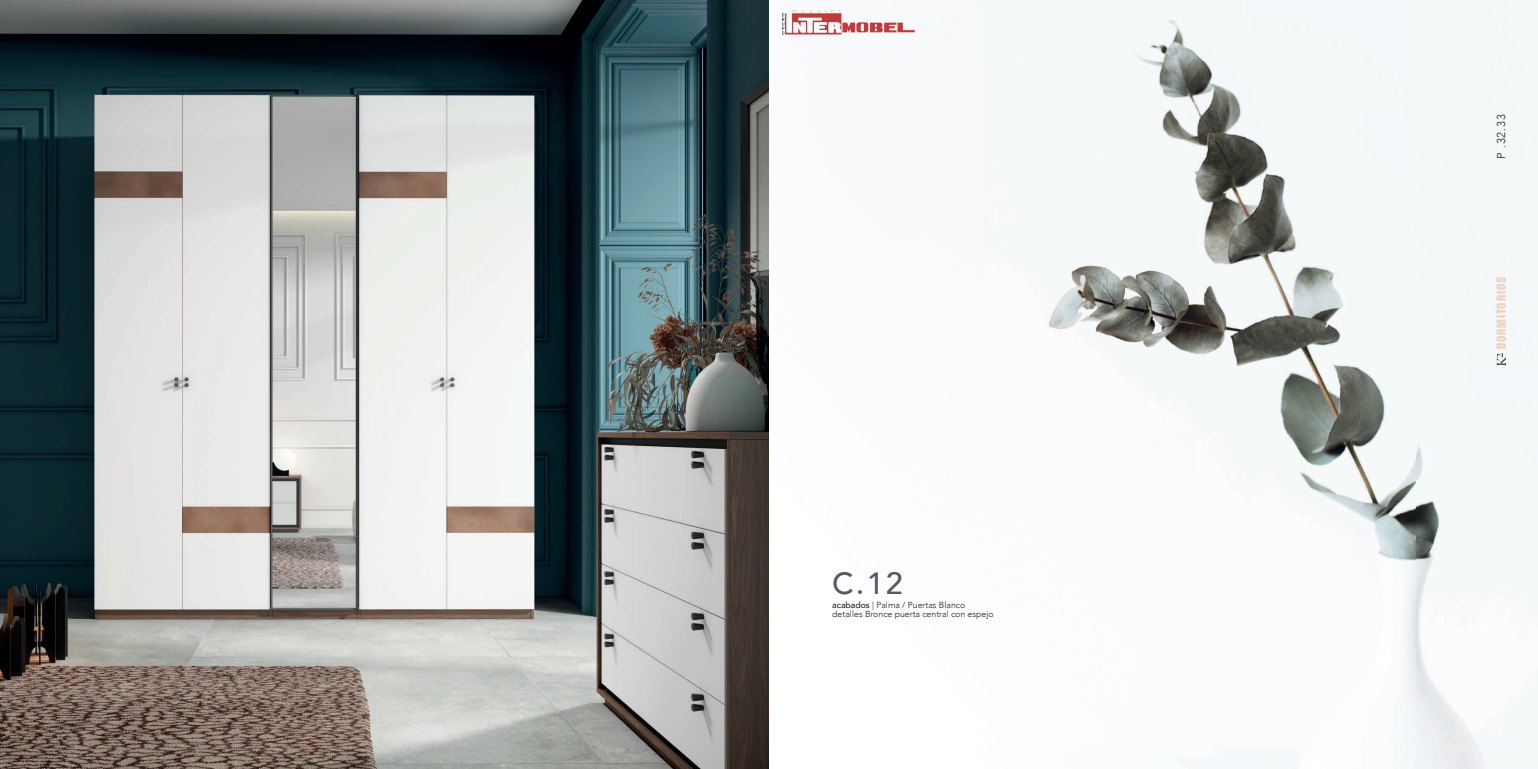
<style>
.page{position:relative;width:1538px;height:769px;background:#fff}
.page>*{position:absolute;margin:0;border:0;box-sizing:border-box;transform-origin:0 0}
.t1{font:500 30.62px "Avenir";color:#56596a}
.t2{font:11.38px "Helvetica Inserat";letter-spacing:.07em;color:#ebd2bf}
.t3{font:300 11.38px "Avenir";color:#231f20}
.t4{font:300 8.75px/8.8px "Avenir";color:#231f20}
.s1{font-weight:500}
</style>
<div class="page">
<img style="left:0;top:0;width:1538px;height:769px">
<svg style="left:32px;top:353px;width:9px;height:13px"></svg>
<svg style="left:1497px;top:353px;width:9px;height:13px"></svg>
<img style="left:783px;top:10px;width:134px;height:26px">
<h1 class="t1" style="left:832px;top:557px;width:72px">C.12</h1>
<p class="t4" style="left:832px;top:600px;width:163px"><span class="s1">acabados</span> | Palma / Puertas Blanco detalles Bronce puerta central con espejo</p>
<h2 class="t3" style="left:1494px;top:159px;width:46px;rotate:-90deg">P .32.33</h2>
<h2 class="t2" style="left:1494px;top:349px;width:74px;rotate:-90deg">DORMITORIOS</h2>
</div>
